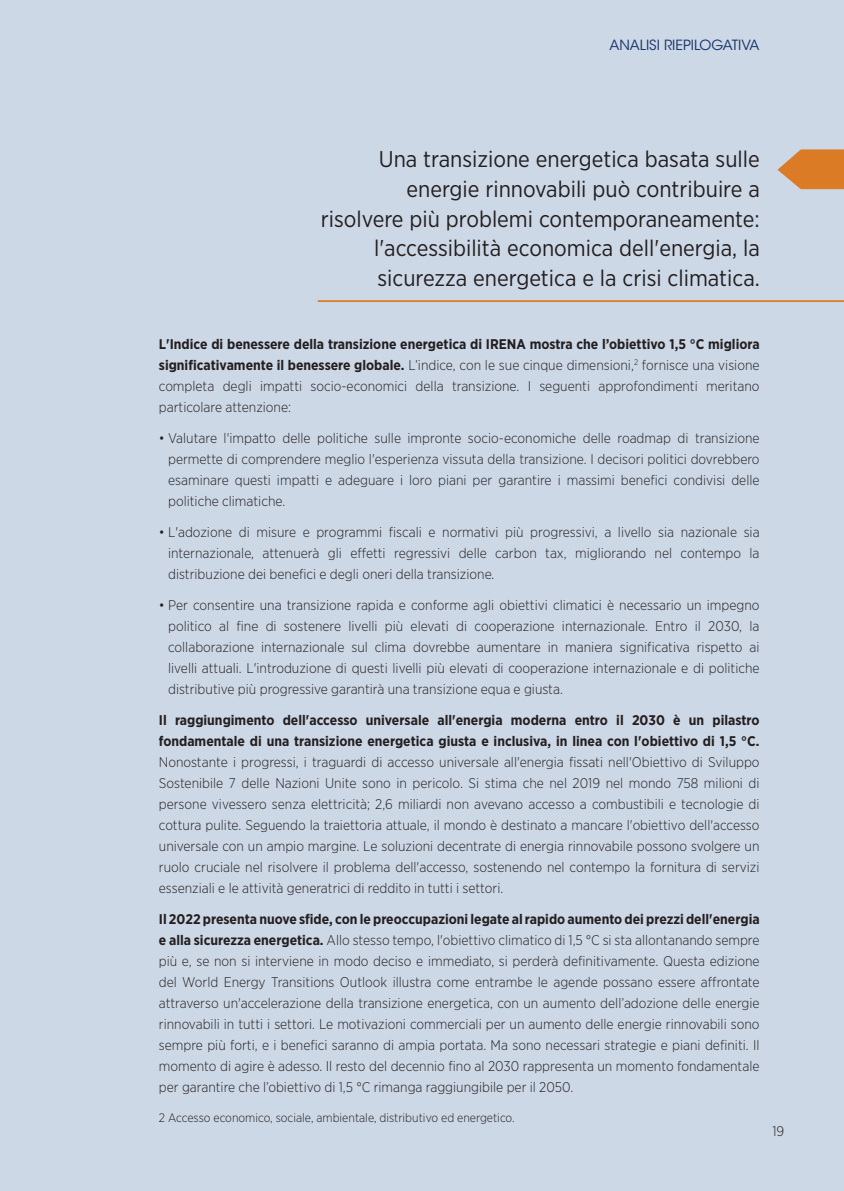
<style>
.page{position:relative;width:844px;height:1191px;background:#fff}
.page>*{position:absolute;margin:0;border:0;box-sizing:border-box;transform-origin:0 0}
.t1{font:22.75px/29.8px "Gotham Narrow";color:#231f20;text-align:right}
.t2{font:300 14px/21px "Gotham Narrow";color:#231f20;text-align:justify}
.t3{font:700 14px/21px "Gotham Narrow";color:#231f20}
.t4{font:14px "ITC Avant Garde Std";color:#183469}
.t5{font:300 12.25px "Gotham Narrow";color:#231f20}
.s1{font-weight:700}
</style>
<div class="page">
<div style="left:0;top:0;width:843px;height:1191px;background:#cdd8e6"></div>
<svg style="left:777px;top:149px;width:66px;height:40px"></svg>
<hr style="left:317px;top:300px;width:526px;height:2px;background:#dc7b26">
<p class="t4" style="left:609px;top:36px;width:152px">ANALISI RIEPILOGATIVA</p>
<h1 class="t1" style="left:321px;top:144px;width:440px">Una transizione energetica basata sulle energie rinnovabili può contribuire a risolvere più problemi contemporaneamente: l'accessibilità economica dell'energia, la sicurezza energetica e la crisi climatica.</h1>
<p class="t2" style="left:159px;top:333px;width:602px"><span class="s1">L'Indice di benessere della transizione energetica di IRENA mostra che l’obiettivo 1,5 °C migliora significativamente il benessere globale.</span> L’indice, con le sue cinque dimensioni,<sup>2</sup> fornisce una visione completa degli impatti socio-economici della transizione. I seguenti approfondimenti meritano particolare attenzione:</p>
<p class="t2" style="left:168px;top:427px;width:593px;text-indent:-9px">• Valutare l'impatto delle politiche sulle impronte socio-economiche delle roadmap di transizione permette di comprendere meglio l'esperienza vissuta della transizione. I decisori politici dovrebbero esaminare questi impatti e adeguare i loro piani per garantire i massimi benefici condivisi delle politiche climatiche.</p>
<p class="t2" style="left:168px;top:521px;width:593px;text-indent:-9px">• L'adozione di misure e programmi fiscali e normativi più progressivi, a livello sia nazionale sia internazionale, attenuerà gli effetti regressivi delle carbon tax, migliorando nel contempo la distribuzione dei benefici e degli oneri della transizione.</p>
<p class="t2" style="left:168px;top:594px;width:593px;text-indent:-9px">• Per consentire una transizione rapida e conforme agli obiettivi climatici è necessario un impegno politico al fine di sostenere livelli più elevati di cooperazione internazionale. Entro il 2030, la collaborazione internazionale sul clima dovrebbe aumentare in maniera significativa rispetto ai livelli attuali. L'introduzione di questi livelli più elevati di cooperazione internazionale e di politiche distributive più progressive garantirà una transizione equa e giusta.</p>
<p class="t3" style="left:159px;top:709px;width:602px">Il raggiungimento dell'accesso universale all'energia moderna entro il 2030 è un pilastro fondamentale di una transizione energetica giusta e inclusiva, in linea con l'obiettivo di 1,5 °C.</p>
<p class="t2" style="left:159px;top:751px;width:602px">Nonostante i progressi, i traguardi di accesso universale all'energia fissati nell'Obiettivo di Sviluppo Sostenibile 7 delle Nazioni Unite sono in pericolo. Si stima che nel 2019 nel mondo 758 milioni di persone vivessero senza elettricità; 2,6 miliardi non avevano accesso a combustibili e tecnologie di cottura pulite. Seguendo la traiettoria attuale, il mondo è destinato a mancare l'obiettivo dell'accesso universale con un ampio margine. Le soluzioni decentrate di energia rinnovabile possono svolgere un ruolo cruciale nel risolvere il problema dell'accesso, sostenendo nel contempo la fornitura di servizi essenziali e le attività generatrici di reddito in tutti i settori.</p>
<p class="t2" style="left:159px;top:908px;width:602px"><span class="s1">Il 2022 presenta nuove sfide, con le preoccupazioni legate al rapido aumento dei prezzi dell'energia e alla sicurezza energetica.</span> Allo stesso tempo, l'obiettivo climatico di 1,5 °C si sta allontanando sempre più e, se non si interviene in modo deciso e immediato, si perderà definitivamente. Questa edizione del World Energy Transitions Outlook illustra come entrambe le agende possano essere affrontate attraverso un'accelerazione della transizione energetica, con un aumento dell’adozione delle energie rinnovabili in tutti i settori. Le motivazioni commerciali per un aumento delle energie rinnovabili sono sempre più forti, e i benefici saranno di ampia portata. Ma sono necessari strategie e piani definiti. Il momento di agire è adesso. Il resto del decennio fino al 2030 rappresenta un momento fondamentale per garantire che l’obiettivo di 1,5 °C rimanga raggiungibile per il 2050.</p>
<p class="t5" style="left:159px;top:1109px;width:357px">2 Accesso economico, sociale, ambientale, distributivo ed energetico.</p>
<p class="t2" style="left:772px;top:1120px;width:13px">19</p>
</div>
